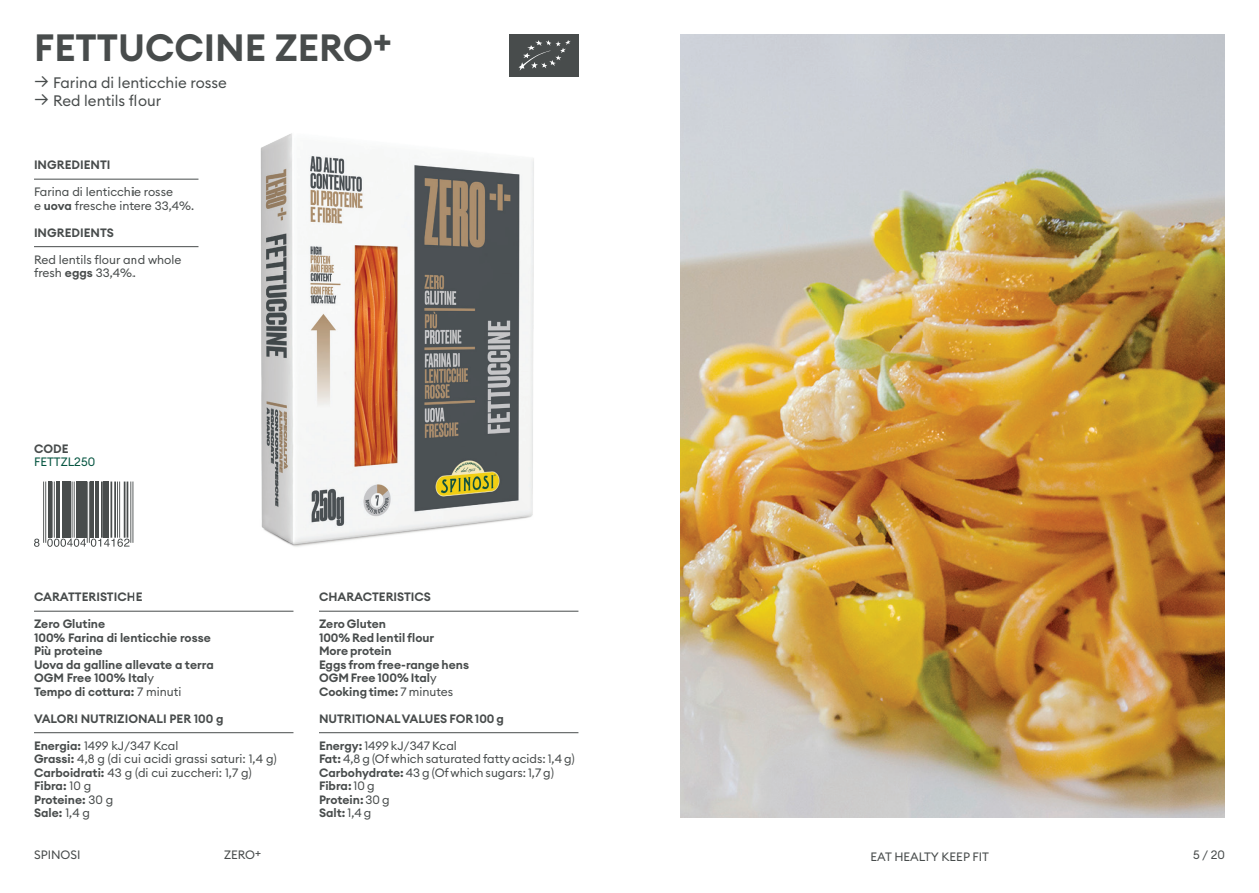
<style>
.page{position:relative;width:1259px;height:893px;background:#fff}
.page>*{position:absolute;margin:0;border:0;box-sizing:border-box;transform-origin:0 0}
.t1{font:37.5px "Font Semi Bold 2";color:#484c4c}
.t2{font:15px "Font Regular 2";color:#484c4c}
.t3{font:12px "Font Semi Bold 2";color:#484c4c}
.t4{font:12px/13.5px "Font Regular 2";color:#484c4c}
.t5{font:12px "Font Regular 2";color:#065541}
.s1{font-size:18px}
.s2{font-family:"Font Semi Bold 2"}
.s3{font-family:"Font Regular 2"}
</style>
<div class="page">
<hr style="left:34px;top:179px;width:164px;height:1px;background:#484c4c">
<hr style="left:34px;top:246px;width:164px;height:1px;background:#484c4c">
<hr style="left:319px;top:611px;width:259px;height:1px;background:#484c4c">
<hr style="left:319px;top:732px;width:259px;height:1px;background:#484c4c">
<hr style="left:34px;top:611px;width:259px;height:1px;background:#484c4c">
<hr style="left:34px;top:732px;width:259px;height:1px;background:#484c4c">
<hr style="left:45px;top:481px;width:1px;height:62px;background:#484c4c">
<hr style="left:43px;top:481px;width:1px;height:62px;background:#484c4c">
<hr style="left:49px;top:481px;width:3px;height:57px;background:#484c4c">
<hr style="left:54px;top:481px;width:1px;height:57px;background:#484c4c">
<hr style="left:52px;top:481px;width:1px;height:57px;background:#484c4c">
<hr style="left:56px;top:481px;width:3px;height:57px;background:#484c4c">
<hr style="left:62px;top:481px;width:3px;height:57px;background:#484c4c">
<hr style="left:65px;top:481px;width:3px;height:57px;background:#484c4c">
<hr style="left:68px;top:481px;width:3px;height:57px;background:#484c4c">
<hr style="left:74px;top:481px;width:1px;height:57px;background:#484c4c">
<hr style="left:72px;top:481px;width:1px;height:57px;background:#484c4c">
<hr style="left:76px;top:481px;width:3px;height:57px;background:#484c4c">
<hr style="left:80px;top:481px;width:3px;height:57px;background:#484c4c">
<hr style="left:84px;top:481px;width:3px;height:57px;background:#484c4c">
<hr style="left:89px;top:481px;width:1px;height:62px;background:#484c4c">
<hr style="left:87px;top:481px;width:1px;height:62px;background:#484c4c">
<hr style="left:91px;top:481px;width:3px;height:57px;background:#484c4c">
<hr style="left:95px;top:481px;width:3px;height:57px;background:#484c4c">
<hr style="left:101px;top:481px;width:2px;height:57px;background:#484c4c">
<hr style="left:97px;top:481px;width:2px;height:57px;background:#484c4c">
<hr style="left:104px;top:481px;width:3px;height:57px;background:#484c4c">
<hr style="left:106px;top:481px;width:3px;height:57px;background:#484c4c">
<hr style="left:114px;top:481px;width:2px;height:57px;background:#484c4c">
<hr style="left:110px;top:481px;width:2px;height:57px;background:#484c4c">
<hr style="left:119px;top:481px;width:1px;height:57px;background:#484c4c">
<hr style="left:117px;top:481px;width:1px;height:57px;background:#484c4c">
<hr style="left:127px;top:481px;width:1px;height:57px;background:#484c4c">
<hr style="left:124px;top:481px;width:1px;height:57px;background:#484c4c">
<hr style="left:132px;top:481px;width:1px;height:62px;background:#484c4c">
<hr style="left:130px;top:481px;width:1px;height:62px;background:#484c4c">
<svg style="left:34px;top:539px;width:5px;height:8px"></svg>
<svg style="left:47px;top:539px;width:82px;height:8px"></svg>
<img style="left:680px;top:34px;width:545px;height:783px">
<div style="left:509px;top:34px;width:69px;height:42px;background:#484c4c"></div>
<svg style="left:518px;top:40px;width:52px;height:31px"></svg>
<img style="left:134px;top:133px;width:400px;height:414px">
<p class="t1" style="left:34px;top:24px;width:359px">FETTUCCINE ZERO+</p>
<p class="t2" style="left:34px;top:73px;width:194px"><span class="s1">→</span> Farina di lenticchie rosse</p>
<p class="t2" style="left:34px;top:91px;width:129px"><span class="s1">→</span> Red lentils flour</p>
<p class="t3" style="left:34px;top:157px;width:78px">INGREDIENTI</p>
<p class="t4" style="left:34px;top:185px;width:162px">Farina di lenticchie rosse<br>e <span class="s2">uova</span> fresche intere 33,4%.</p>
<p class="t3" style="left:34px;top:225px;width:81px">INGREDIENTS</p>
<p class="t4" style="left:34px;top:252px;width:149px">Red lentils flour and whole fresh <span class="s2">eggs</span> 33,4%.</p>
<p class="t3" style="left:34px;top:441px;width:36px">CODE</p>
<p class="t5" style="left:34px;top:454px;width:63px">FETTZL250</p>
<p class="t3" style="left:34px;top:589px;width:110px">CARATTERISTICHE</p>
<p class="t3" style="left:34px;top:616px;width:73px">Zero Glutine</p>
<p class="t3" style="left:34px;top:630px;width:178px">100% Farina di lenticchie rosse</p>
<p class="t3" style="left:34px;top:643px;width:70px">Più proteine</p>
<p class="t3" style="left:34px;top:657px;width:181px">Uova da galline allevate a terra</p>
<p class="t3" style="left:34px;top:670px;width:122px">OGM Free 100% Ital<span class="s3">y</span></p>
<p class="t3" style="left:34px;top:684px;width:149px">Tempo di cottura: <span class="s3">7 minuti</span></p>
<p class="t3" style="left:34px;top:711px;width:191px">VALORI NUTRIZIONALI PER 100 g</p>
<p class="t4" style="left:34px;top:738px;width:146px"><span class="s2">Energia:</span> 1499 kJ/347 Kcal</p>
<p class="t4" style="left:34px;top:752px;width:244px"><span class="s2">Grassi:</span> 4,8 g (di cui acidi grassi saturi: 1,4 g)</p>
<p class="t4" style="left:34px;top:765px;width:219px"><span class="s2">Carboidrati:</span> 43 g (di cui zuccheri: 1,7 g)</p>
<p class="t3" style="left:34px;top:778px;width:59px">Fibra: <span class="s3">10 g</span></p>
<p class="t3" style="left:34px;top:792px;width:81px">Proteine: <span class="s3">30 g</span></p>
<p class="t3" style="left:34px;top:805px;width:58px">Sale: <span class="s3">1,4 g</span></p>
<p class="t3" style="left:319px;top:589px;width:114px">CHARACTERISTICS</p>
<p class="t3" style="left:319px;top:616px;width:69px">Zero Gluten</p>
<p class="t3" style="left:319px;top:630px;width:117px">100% Red lentil flour</p>
<p class="t3" style="left:319px;top:643px;width:74px">More protein</p>
<p class="t3" style="left:319px;top:657px;width:152px">Eggs from free-range hens</p>
<p class="t3" style="left:319px;top:670px;width:119px">OGM Free 100% Ital<span class="s3">y</span></p>
<p class="t3" style="left:319px;top:684px;width:136px">Cooking time: <span class="s3">7 minutes</span></p>
<p class="t3" style="left:319px;top:711px;width:186px">NUTRITIONAL VALUES FOR 100 g</p>
<p class="t4" style="left:319px;top:738px;width:139px"><span class="s2">Energy:</span> 1499 kJ/347 Kcal</p>
<p class="t4" style="left:319px;top:752px;width:257px"><span class="s2">Fat:</span> 4,8 g (Of which saturated fatty acids: 1,4 g)</p>
<p class="t4" style="left:319px;top:765px;width:236px"><span class="s2">Carbohydrate:</span> 43 g (Of which sugars: 1,7 g)</p>
<p class="t3" style="left:319px;top:778px;width:57px">Fibra: <span class="s3">10 g</span></p>
<p class="t3" style="left:319px;top:792px;width:72px">Protein: <span class="s3">30 g</span></p>
<p class="t3" style="left:319px;top:805px;width:54px">Salt: <span class="s3">1,4 g</span></p>
<p class="t4" style="left:34px;top:848px;width:48px">SPINOSI</p>
<p class="t4" style="left:224px;top:848px;width:39px">ZERO+</p>
<p class="t4" style="left:870px;top:850px;width:120px">EAT HEALTY KEEP FIT</p>
<p class="t4" style="left:1193px;top:848px;width:33px">5 / 20</p>
</div>
